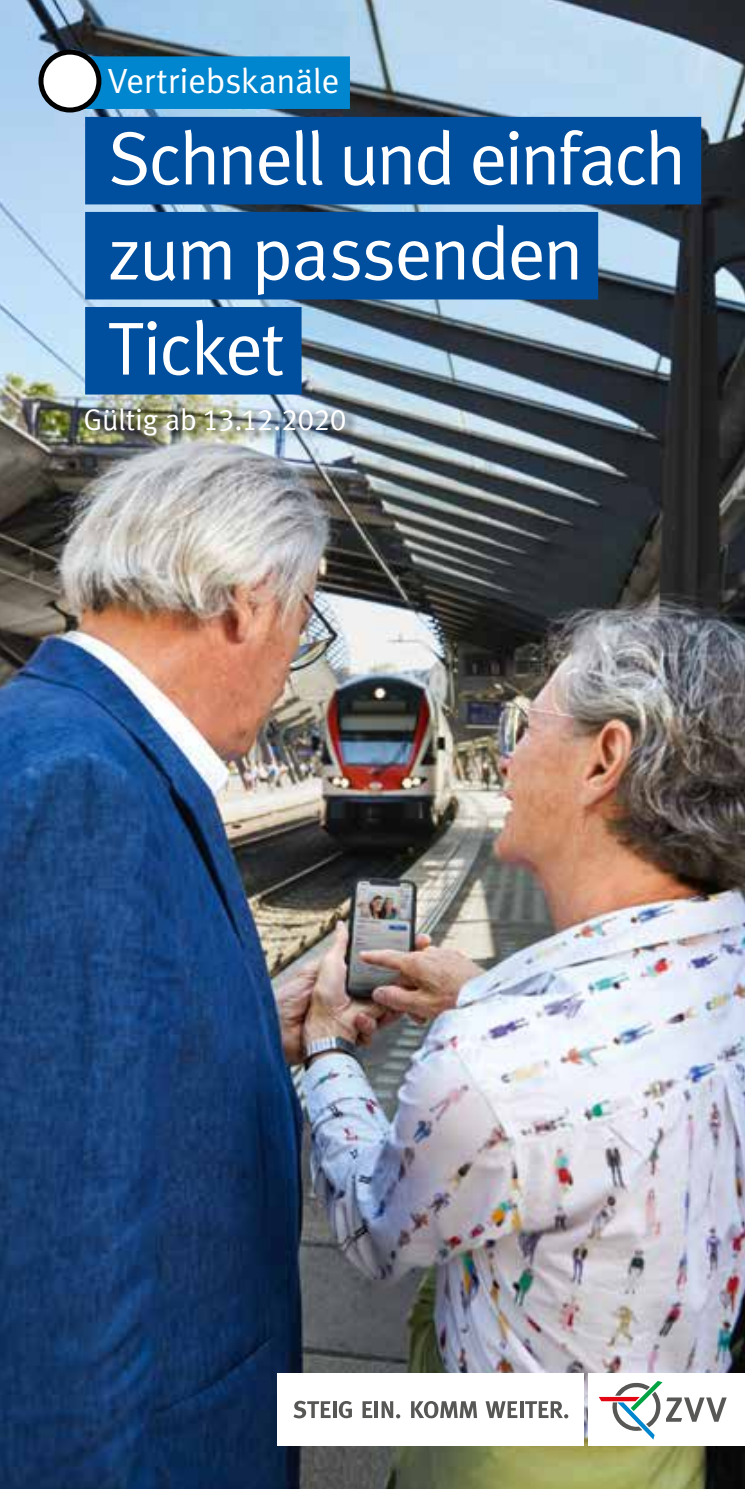
<style>
.page{position:relative;width:745px;height:1489px;background:#fff}
.page>*{position:absolute;margin:0;border:0;box-sizing:border-box;transform-origin:0 0}
.t1{font:75px/95px "Meta Normal LF";letter-spacing:-.04em;color:#fff}
.t2{font:35px "Meta Normal LF";letter-spacing:-.01em;color:#fff}
.t3{font:30px "Meta Normal LF";letter-spacing:-.01em;color:#fff}
</style>
<div class="page">
<img style="left:0;top:0;width:744px;height:1488px">
<div style="left:85px;top:117px;width:615px;height:87px;background:#004f9f"></div>
<div style="left:85px;top:212px;width:512px;height:87px;background:#004f9f"></div>
<div style="left:85px;top:307px;width:216px;height:87px;background:#004f9f"></div>
<div style="left:277px;top:1372px;width:307px;height:73px;background:#fff"></div>
<svg style="left:293px;top:1400px;width:37px;height:18px"></svg>
<hr style="left:333px;top:1400px;width:3px;height:17px;background:#575756">
<svg style="left:338px;top:1401px;width:14px;height:16px"></svg>
<svg style="left:362px;top:1401px;width:10px;height:16px"></svg>
<hr style="left:374px;top:1400px;width:4px;height:17px;background:#575756">
<svg style="left:381px;top:1401px;width:19px;height:17px"></svg>
<svg style="left:411px;top:1401px;width:66px;height:17px"></svg>
<svg style="left:485px;top:1401px;width:32px;height:16px"></svg>
<svg style="left:520px;top:1401px;width:3px;height:16px"></svg>
<svg style="left:525px;top:1401px;width:43px;height:17px"></svg>
<div style="left:587px;top:1372px;width:157px;height:73px;background:#fff"></div>
<svg style="left:599px;top:1381px;width:127px;height:58px"></svg>
<div style="left:85px;top:56px;width:265px;height:53px;background:#0086ce"></div>
<div style="left:41px;top:52px;width:58px;height:58px;background:#fff;border-radius:50%"></div>
<div style="left:38px;top:50px;width:63px;height:62px;border:5px solid #000;border-radius:50%"></div>
<div style="left:83px;top:404px;width:275px;height:43px;background:#000;opacity:.78"></div>
<p class="t2" style="left:108px;top:60px;width:233px">Vertriebskanäle</p>
<p class="t1" style="left:108px;top:110px;width:580px">Schnell und einfach zum passenden<br>Ticket</p>
<p class="t3" style="left:83px;top:402px;width:264px">Gültig ab 13.12.2020</p>
</div>
